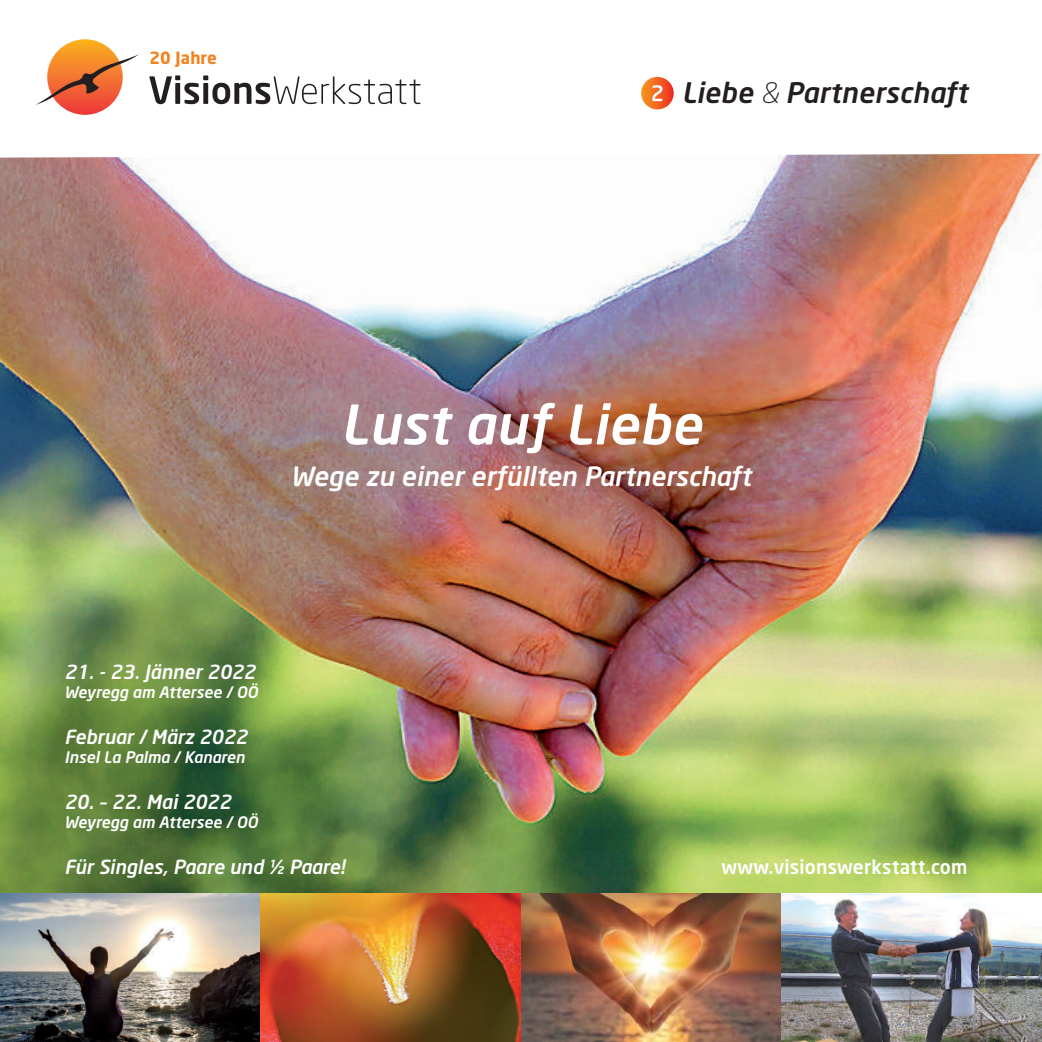
<style>
.page{position:relative;width:1042px;height:1042px;background:#fff}
.page>*{position:absolute;margin:0;border:0;box-sizing:border-box;transform-origin:0 0}
.t1{font:italic 500 53.9px "Neo Sans";letter-spacing:.01em;color:#fff}
.t2{font:italic 500 28px "Neo Sans";letter-spacing:.01em;color:#231f20}
.t3{font:italic 500 26.25px "Neo Sans";color:#fff}
.t4{font:italic 500 19.25px "Neo Sans";color:#fff}
.t5{font:500 19.25px "Neo Sans";letter-spacing:.01em;color:#fff}
.t6{font:700 16.62px "Neo Sans";letter-spacing:.01em;color:#f58220}
.t7{font:italic 500 15.75px "Neo Sans";color:#fff}
.s1{font-weight:300}
</style>
<div class="page">
<img style="left:0;top:154px;width:1042px;height:888px">
<svg style="left:47px;top:39px;width:76px;height:76px"></svg>
<svg style="left:35px;top:54px;width:105px;height:51px"></svg>
<svg style="left:149px;top:75px;width:271px;height:29px"></svg>
<svg style="left:641px;top:77px;width:33px;height:32px"></svg>
<svg style="left:652px;top:85px;width:10px;height:16px"></svg>
<p class="t6" style="left:149px;top:47px;width:69px">20 Jahre</p>
<h2 class="t2" style="left:682px;top:75px;width:287px">Liebe <span class="s1">&amp;</span> Partnerschaft</h2>
<h1 class="t1" style="left:340px;top:390px;width:363px">Lust auf Liebe</h1>
<h3 class="t3" style="left:291px;top:460px;width:462px">Wege zu einer erfüllten Partnerschaft</h3>
<p class="t4" style="left:64px;top:659px;width:193px">21. - 23. Jänner 2022</p>
<p class="t7" style="left:64px;top:682px;width:195px">Weyregg am Attersee / OÖ</p>
<p class="t4" style="left:64px;top:724px;width:185px">Februar / März 2022</p>
<p class="t7" style="left:64px;top:747px;width:182px">Insel La Palma / Kanaren</p>
<p class="t4" style="left:64px;top:789px;width:168px">20. – 22. Mai 2022</p>
<p class="t7" style="left:64px;top:812px;width:195px">Weyregg am Attersee / OÖ</p>
<p class="t4" style="left:64px;top:854px;width:282px">Für Singles, Paare und ½ Paare!</p>
<p class="t5" style="left:721px;top:854px;width:247px">www.visionswerkstatt.com</p>
</div>
